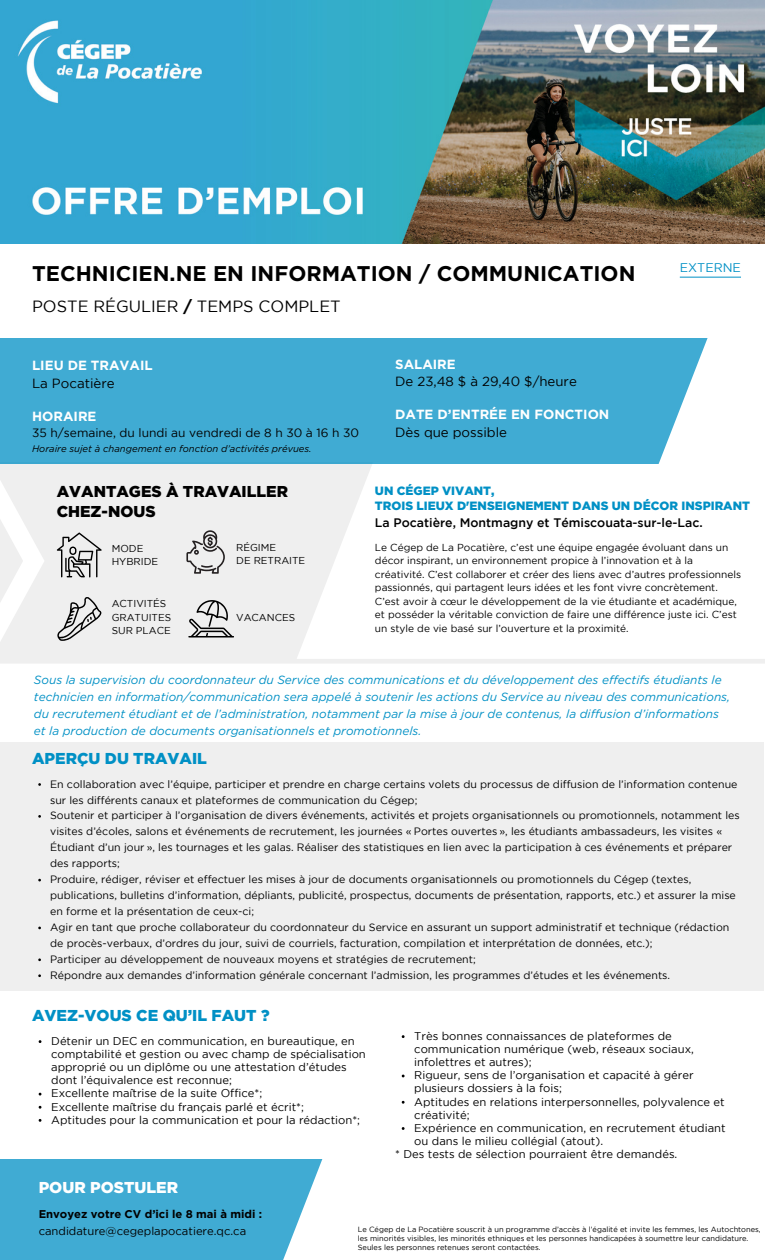
<style>
.page{position:relative;width:765px;height:1260px;background:#fff}
.page>*{position:absolute;margin:0;border:0;box-sizing:border-box;transform-origin:0 0}
.t1{font:700 21.25px "Gotham";color:#000}
.t2{font:16.25px "Gotham";color:#000}
.t3{font:900 15.75px "Gotham";color:#0090c5}
.t4{font:900 15.75px/20.6px "Gotham";color:#000}
.t5{font:900 15.75px "Gotham";color:#fff}
.t6{font:700 13.25px/18.2px "Gotham";color:#fff}
.t7{font:13.25px/17.8px "Gotham";color:#000}
.t8{font:12.5px "Gotham";color:#0090c5}
.t9{font:500 12.38px "Gotham";color:#000}
.t10{font:900 12px/15px "Gotham";color:#0090c5}
.t11{font:12px "Gotham";color:#000}
.t12{font:italic 11.88px/16.9px "Gotham";color:#0090c5}
.t13{font:11.25px/13.1px "Gotham";color:#000}
.t14{font:700 11.25px "Gotham";color:#000}
.t15{font:10.62px/16px "Gotham";color:#000}
.t16{font:10.12px/13.5px "Gotham";color:#000}
.t17{font:10px "Gotham";color:#000}
.t18{font:italic 9.5px "Gotham";color:#000}
.t19{font:7.5px "Gotham";color:#000}
.s1{font-weight:700}
.s2{font-weight:400;color:#000}
.s3{font-weight:700;color:#fff}
</style>
<div class="page">
<div style="left:0;top:463px;width:373px;height:196px;background:#efefef"></div>
<svg style="left:288px;top:463px;width:313px;height:196px"></svg>
<div style="left:0;top:742px;width:764px;height:248px;background:#efefef"></div>
<div style="left:0;top:338px;width:729px;height:125px;background:#40abd3"></div>
<svg style="left:652px;top:338px;width:77px;height:126px"></svg>
<div style="left:0;top:1159px;width:335px;height:101px;background:#40abd3"></div>
<svg style="left:283px;top:1159px;width:52px;height:101px"></svg>
<svg style="left:0;top:481px;width:44px;height:160px"></svg>
<svg style="left:57px;top:532px;width:45px;height:45px"></svg>
<svg style="left:57px;top:597px;width:45px;height:44px"></svg>
<svg style="left:186px;top:530px;width:39px;height:44px"></svg>
<svg style="left:188px;top:600px;width:46px;height:38px"></svg>
<div style="left:0;top:659px;width:765px;height:5px;background:#efefef"></div>
<hr style="left:680px;top:277px;width:61px;height:1px;background:#0090c5">
<img style="left:0;top:0;width:765px;height:243px">
<h1 class="t1" style="left:32px;top:261px;width:605px">TECHNICIEN.NE EN INFORMATION / COMMUNICATION</h1>
<h4 class="t2" style="left:32px;top:300px;width:310px">POSTE RÉGULIER <span class="s1">/</span> TEMPS COMPLET</h4>
<h6 class="t6" style="left:32px;top:356px;width:122px">LIEU DE TRAVAIL<br><span class="s2">La Pocatière</span></h6>
<p class="t6" style="left:32px;top:406px;width:66px">HORAIRE</p>
<p class="t11" style="left:32px;top:429px;width:329px">35 h/semaine, du lundi au vendredi de 8 h 30 à 16 h 30</p>
<p class="t18" style="left:32px;top:443px;width:281px">Horaire sujet à changement en fonction d’activités prévues.</p>
<h6 class="t7" style="left:395px;top:356px;width:183px"><span class="s3">SALAIRE<br></span>De 23,48 $ à 29,40 $/heure</h6>
<h6 class="t6" style="left:395px;top:405px;width:216px;line-height:17.8px">DATE D’ENTRÉE EN FONCTION<br><span class="s2">Dès que possible</span></h6>
<h3 class="t8" style="left:680px;top:263px;width:63px">EXTERNE</h3>
<p class="t4" style="left:57px;top:480px;width:233px">AVANTAGES À TRAVAILLER<br>CHEZ-NOUS</p>
<h5 class="t17" style="left:112px;top:545px;width:33px">MODE</h5>
<p class="t17" style="left:112px;top:558px;width:48px">HYBRIDE</p>
<p class="t17" style="left:236px;top:543px;width:42px">RÉGIME</p>
<h2 class="t17" style="left:236px;top:557px;width:71px">DE RETRAITE</h2>
<p class="t17" style="left:112px;top:600px;width:56px">ACTIVITÉS</p>
<p class="t17" style="left:112px;top:613px;width:61px">GRATUITES</p>
<p class="t17" style="left:112px;top:627px;width:61px">SUR PLACE</p>
<p class="t17" style="left:236px;top:614px;width:61px">VACANCES</p>
<p class="t10" style="left:375px;top:483px;width:377px">UN CÉGEP VIVANT,<br>TROIS LIEUX D'ENSEIGNEMENT DANS UN DÉCOR INSPIRANT</p>
<p class="t9" style="left:375px;top:518px;width:329px">La Pocatière, Montmagny et Témiscouata-sur-le-Lac.</p>
<p class="t16" style="left:375px;top:541px;width:368px">Le Cégep de La Pocatière, c’est une équipe engagée évoluant dans un décor inspirant, un environnement propice à l’innovation et à la créativité. C’est collaborer et créer des liens avec d’autres professionnels passionnés, qui partagent leurs idées et les font vivre concrètement.<br>C’est avoir à cœur le développement de la vie étudiante et académique, et posséder la véritable conviction de faire une différence juste ici. C’est un style de vie basé sur l’ouverture et la proximité.</p>
<p class="t12" style="left:34px;top:671px;width:698px">Sous la supervision du coordonnateur du Service des communications et du développement des effectifs étudiants le technicien en information/communication sera appelé à soutenir les actions du Service au niveau des communications, du recrutement étudiant et de l’administration, notamment par la mise à jour de contenus, la diffusion d’informations et la production de documents organisationnels et promotionnels.</p>
<p class="t3" style="left:32px;top:749px;width:176px">APERÇU DU TRAVAIL</p>
<p class="t15" style="left:50px;top:777px;width:689px">En collaboration avec l’équipe, participer et prendre en charge certains volets du processus de diffusion de l’information contenue sur les différents canaux et plateformes de communication du Cégep;</p>
<p class="t15" style="left:50px;top:808px;width:691px">Soutenir et participer à l’organisation de divers événements, activités et projets organisationnels ou promotionnels, notamment les visites d’écoles, salons et événements de recrutement, les journées « Portes ouvertes », les étudiants ambassadeurs, les visites « Étudiant d’un jour », les tournages et les galas. Réaliser des statistiques en lien avec la participation à ces événements et préparer des rapports;</p>
<p class="t15" style="left:50px;top:872px;width:687px">Produire, rédiger, réviser et effectuer les mises à jour de documents organisationnels ou promotionnels du Cégep (textes, publications, bulletins d’information, dépliants, publicité, prospectus, documents de présentation, rapports, etc.) et assurer la mise en forme et la présentation de ceux-ci;</p>
<p class="t15" style="left:50px;top:920px;width:681px">Agir en tant que proche collaborateur du coordonnateur du Service en assurant un support administratif et technique (rédaction de procès-verbaux, d’ordres du jour, suivi de courriels, facturation, compilation et interprétation de données, etc.);</p>
<p class="t15" style="left:50px;top:952px;width:427px">Participer au développement de nouveaux moyens et stratégies de recrutement;</p>
<p class="t15" style="left:50px;top:968px;width:622px">Répondre aux demandes d’information générale concernant l’admission, les programmes d’études et les événements.</p>
<p class="t3" style="left:32px;top:1007px;width:239px">AVEZ-VOUS CE QU’IL FAUT ?</p>
<p class="t13" style="left:51px;top:1035px;width:316px">Détenir un DEC en communication, en bureautique, en comptabilité et gestion ou avec champ de spécialisation approprié ou un diplôme ou une attestation d’études dont l’équivalence est reconnue;</p>
<h2 class="t13" style="left:51px;top:1088px;width:213px">Excellente maîtrise de la suite Office*;</h2>
<p class="t13" style="left:51px;top:1101px;width:254px">Excellente maîtrise du français parlé et écrit*;</p>
<p class="t13" style="left:51px;top:1114px;width:310px">Aptitudes pour la communication et pour la rédaction*;</p>
<p class="t13" style="left:414px;top:1030px;width:281px">Très bonnes connaissances de plateformes de communication numérique (web, réseaux sociaux, infolettres et autres);</p>
<p class="t13" style="left:414px;top:1070px;width:281px">Rigueur, sens de l’organisation et capacité à gérer plusieurs dossiers à la fois;</p>
<p class="t13" style="left:414px;top:1096px;width:312px">Aptitudes en relations interpersonnelles, polyvalence et créativité;</p>
<p class="t13" style="left:414px;top:1122px;width:313px">Expérience en communication, en recrutement étudiant ou dans le milieu collégial (atout).</p>
<p class="t13" style="left:395px;top:1148px;width:284px">* Des tests de sélection pourraient être demandés.</p>
<p class="t5" style="left:39px;top:1178px;width:141px">POUR POSTULER</p>
<h2 class="t14" style="left:39px;top:1208px;width:225px">Envoyez votre CV d’ici le 8 mai à midi :</h2>
<p class="t13" style="left:39px;top:1226px;width:209px">candidature@cegeplapocatiere.qc.ca</p>
<p class="t19" style="left:358px;top:1227px;width:405px">Le Cégep de La Pocatière souscrit à un programme d’accès à l’égalité et invite les femmes, les Autochtones,</p>
<h2 class="t19" style="left:358px;top:1236px;width:392px">les minorités visibles, les minorités ethniques et les personnes handicapées à soumettre leur candidature.</h2>
<p class="t19" style="left:358px;top:1244px;width:184px">Seules les personnes retenues seront contactées.</p>
</div>
